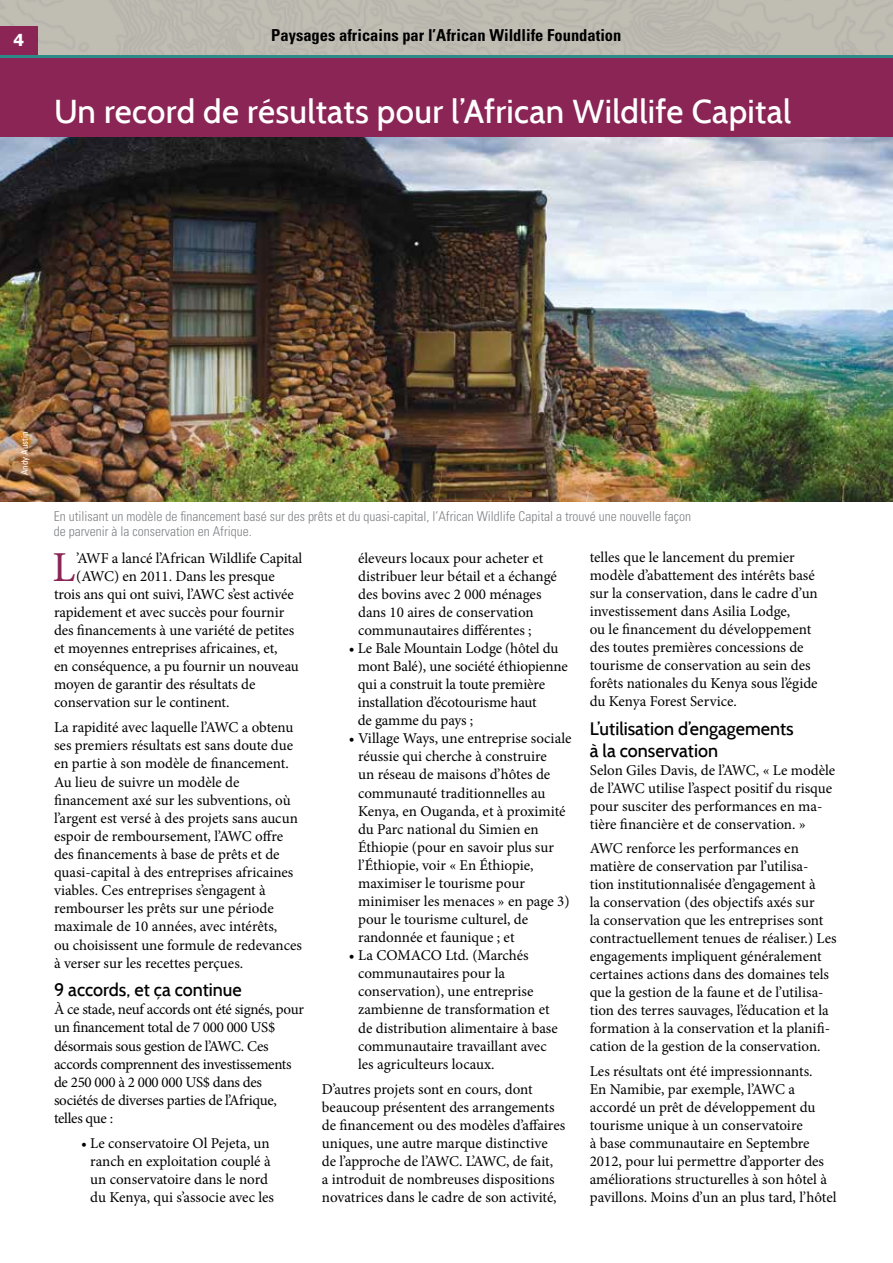
<style>
.page{position:relative;width:893px;height:1263px;background:#fff}
.page>*{position:absolute;margin:0;border:0;box-sizing:border-box;transform-origin:0 0}
.t1{font:42.75px "Minion Pro";color:#8a2555}
.t2{font:500 33px "Cabin";letter-spacing:.01em;color:#fff}
.t3{font:500 18px/21.6px "Cabin";color:#000}
.t4{font:700 condensed 16.5px "Univers LT Std";color:#000}
.t5{font:700 16.5px "Tahoma";color:#fff}
.t6{font:15px/18px "Minion Pro";letter-spacing:-.005em;color:#000}
.t7{font:300 condensed 13.5px/15px "Univers LT Std";color:#808285}
.t8{font:condensed 9px "Univers LT Std";color:#fff}
</style>
<div class="page">
<div style="left:0;top:0;width:893px;height:55px;background:#bebbb2"></div>
<div style="left:0;top:27px;width:37px;height:28px;background:#8a2555"></div>
<hr style="left:0;top:55px;width:893px;height:3px;background:#2b8c87">
<img style="left:0;top:137px;width:893px;height:364px">
<div style="left:0;top:58px;width:893px;height:79px;background:#8a2555"></div>
<p class="t5" style="left:13px;top:28px;width:12px">4</p>
<p class="t4" style="left:271px;top:25px;width:352px">Paysages africains par l’African Wildlife Foundation</p>
<h2 class="t2" style="left:54px;top:91px;width:739px">Un record de résultats pour l’African Wildlife Capital</h2>
<p class="t8" style="left:19px;top:475px;width:45px;rotate:-90deg">Andy Austin</p>
<p class="t7" style="left:54px;top:509px;width:639px">En utilisant un modèle de financement basé sur des prêts et du quasi-capital, l’African Wildlife Capital a trouvé une nouvelle façon de parvenir à la conservation en Afrique.</p>
<h1 class="t1" style="left:52px;top:538px;width:24px">L</h1>
<p class="t6" style="left:76px;top:549px;width:228px">’AWF a lancé l’African Wildlife Capital</p>
<p class="t6" style="left:76px;top:567px;width:200px">(AWC) en 2011. Dans les presque</p>
<p class="t6" style="left:54px;top:585px;width:241px">trois ans qui ont suivi, l’AWC s’est activée</p>
<p class="t6" style="left:54px;top:603px;width:232px">rapidement et avec succès pour fournir</p>
<p class="t6" style="left:54px;top:621px;width:242px">des financements à une variété de petites</p>
<p class="t6" style="left:54px;top:639px;width:225px">et moyennes entreprises africaines, et,</p>
<p class="t6" style="left:54px;top:657px;width:246px">en conséquence, a pu fournir un nouveau</p>
<p class="t6" style="left:54px;top:675px;width:203px">moyen de garantir des résultats de</p>
<p class="t6" style="left:54px;top:694px;width:177px">conservation sur le continent.</p>
<p class="t6" style="left:54px;top:718px;width:249px">La rapidité avec laquelle l’AWC a obtenu ses premiers résultats est sans doute due en partie à son modèle de financement.<br>Au lieu de suivre un modèle de financement axé sur les subventions, où l’argent est versé à des projets sans aucun espoir de remboursement, l’AWC offre des financements à base de prêts et de quasi-capital à des entreprises africaines viables. Ces entreprises s’engagent à rembourser les prêts sur une période maximale de 10 années, avec intérêts,<br>ou choisissent une formule de redevances à verser sur les recettes perçues.</p>
<p class="t3" style="left:54px;top:979px;width:189px">9 accords, et ça continue</p>
<p class="t6" style="left:54px;top:1000px;width:251px">À ce stade, neuf accords ont été signés, pour un financement total de 7 000 000 US$ désormais sous gestion de l’AWC. Ces accords comprennent des investissements de 250 000 à 2 000 000 US$ dans des sociétés de diverses parties de l’Afrique, telles que :</p>
<p class="t6" style="left:90px;top:1134px;width:185px;text-indent:-9px">• Le conservatoire Ol Pejeta, un ranch en exploitation couplé à un conservatoire dans le nord du Kenya, qui s’associe avec les</p>
<p class="t6" style="left:358px;top:549px;width:200px">éleveurs locaux pour acheter et distribuer leur bétail et a échangé des bovins avec 2 000 ménages dans 10 aires de conservation communautaires différentes ;</p>
<p class="t6" style="left:358px;top:639px;width:211px;text-indent:-9px">• Le Bale Mountain Lodge (hôtel du mont Balé), une société éthiopienne qui a construit la toute première installation d’écotourisme haut<br>de gamme du pays ;</p>
<p class="t6" style="left:358px;top:730px;width:215px;text-indent:-9px">• Village Ways, une entreprise sociale réussie qui cherche à construire<br>un réseau de maisons d’hôtes de communauté traditionnelles au<br>Kenya, en Ouganda, et à proximité du Parc national du Simien en<br>Éthiopie (pour en savoir plus sur l’Éthiopie, voir « En Éthiopie, maximiser le tourisme pour minimiser les menaces » en page 3) pour le tourisme culturel, de randonnée et faunique ; et</p>
<p class="t6" style="left:358px;top:946px;width:201px;text-indent:-9px">• La COMACO Ltd. (Marchés communautaires pour la conservation), une entreprise zambienne de transformation et de distribution alimentaire à base communautaire travaillant avec les agriculteurs locaux.</p>
<p class="t6" style="left:322px;top:1080px;width:245px">D’autres projets sont en cours, dont beaucoup présentent des arrangements de financement ou des modèles d’affaires uniques, une autre marque distinctive de l’approche de l’AWC. L’AWC, de fait,<br>a introduit de nombreuses dispositions novatrices dans le cadre de son activité,</p>
<p class="t6" style="left:590px;top:549px;width:230px">telles que le lancement du premier modèle d’abattement des intérêts basé sur la conservation, dans le cadre d’un investissement dans Asilia Lodge,<br>ou le financement du développement des toutes premières concessions de tourisme de conservation au sein des forêts nationales du Kenya sous l’égide du Kenya Forest Service.</p>
<p class="t3" style="left:590px;top:718px;width:206px">L’utilisation d’engagements à la conservation</p>
<p class="t6" style="left:590px;top:761px;width:247px">Selon Giles Davis, de l’AWC, « Le modèle de l’AWC utilise l’aspect positif du risque pour susciter des performances en ma&shy;tière financière et de conservation. »</p>
<p class="t6" style="left:590px;top:840px;width:248px">AWC renforce les performances en matière de conservation par l’utilisa-<br>tion institutionnalisée d’engagement à<br>la conservation (des objectifs axés sur<br>la conservation que les entreprises sont contractuellement tenues de réaliser.) Les engagements impliquent généralement certaines actions dans des domaines tels que la gestion de la faune et de l’utilisa&shy;tion des terres sauvages, l’éducation et la formation à la conservation et la planifi&shy;cation de la gestion de la conservation.</p>
<p class="t6" style="left:590px;top:1062px;width:248px">Les résultats ont été impressionnants.<br>En Namibie, par exemple, l’AWC a accordé un prêt de développement du tourisme unique à un conservatoire<br>à base communautaire en Septembre 2012, pour lui permettre d’apporter des améliorations structurelles à son hôtel à pavillons. Moins d’un an plus tard, l’hôtel</p>
</div>
